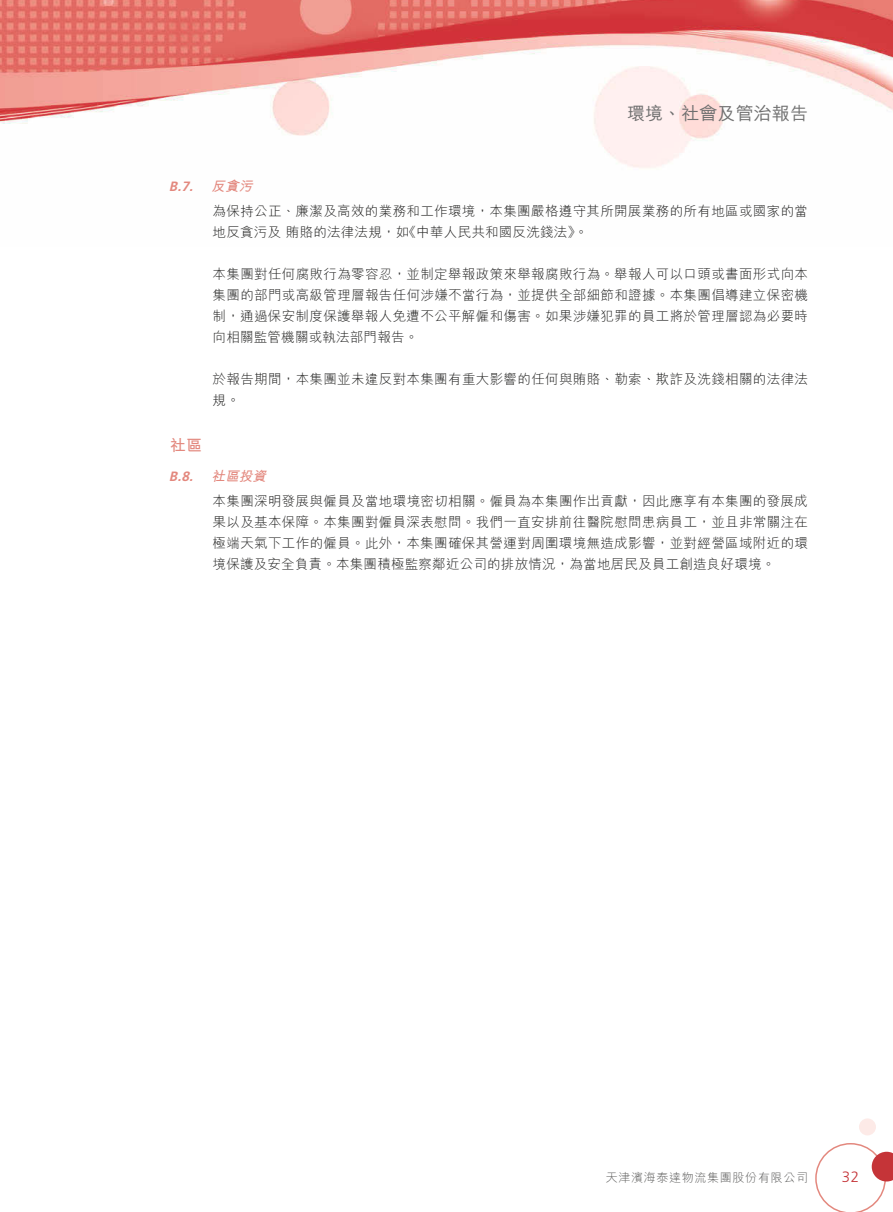
<style>
.page{position:relative;width:893px;height:1212px;background:#fff}
.page>*{position:absolute;margin:0;border:0;box-sizing:border-box;transform-origin:0 0}
.t1{font:500 18px "M Hei HK";letter-spacing:.005em;color:#6f6f6f}
.t2{font:700 15.75px "M Hei HK";color:#e3887e}
.t3{font:300 15px "Frutiger LT Std";color:#c53438}
.t4{font:300 13.5px/21px "M Hei HK";letter-spacing:.025em;color:#1c1c1b}
.t5{font:italic 700 13.5px "Frutiger LT Std";color:#e3887e}
.t6{font:italic 700 13.5px "M Hei HK";color:#e3887e}
.t7{font:300 12px "M Hei HK";letter-spacing:.055em;color:#575756}
</style>
<div class="page">
<img style="left:0;top:0;width:893px;height:168px">
<svg style="left:815px;top:1143px;width:78px;height:69px"></svg>
<div style="left:859px;top:1118px;width:17px;height:17px;background:#fdeae7;border-radius:50%"></div>
<h1 class="t1" style="left:627px;top:101px;width:182px">環境、社會及管治報告</h1>
<p class="t5" style="left:169px;top:178px;width:13px">B</p>
<p class="t5" style="left:177px;top:178px;width:21px">.7.</p>
<p class="t6" style="left:211px;top:176px;width:47px">反貪污</p>
<p class="t4" style="left:213px;top:200px;width:597px">為保持公正、廉潔及高效的業務和工作環境，本集團嚴格遵守其所開展業務的所有地區或國家的當地反貪污及賄賂的法律法規，《如中華人民共和國反洗錢法。《</p>
<p class="t4" style="left:213px;top:263px;width:597px;text-align:justify">本集團對任何腐敗行為零容忍，並制定舉報政策來舉報腐敗行為。舉報人可以口頭或書面形式向本集團的部門或高級管理層報告任何涉嫌不當行為，並提供全部細節和證據。本集團倡導建立保密機制，通過保安制度保護舉報人免遭不公平解僱和傷害。如果涉嫌犯罪的員工將於管理層認為必要時向相關監管機關或執法部門報告。</p>
<p class="t4" style="left:213px;top:368px;width:597px">於報告期間，本集團並未違反對本集團有重大影響的任何與賄賂、勒索、欺詐及洗錢相關的法律法規。</p>
<p class="t2" style="left:170px;top:434px;width:33px">社區</p>
<p class="t5" style="left:177px;top:468px;width:21px">.8.</p>
<p class="t5" style="left:169px;top:468px;width:13px">B</p>
<p class="t6" style="left:211px;top:466px;width:60px">社區投資</p>
<p class="t4" style="left:213px;top:490px;width:597px;text-align:justify">本集團深明發展與僱員及當地環境密切相關。僱員為本集團作出貢獻，因此應享有本集團的發展成果以及基本保障。本集團對僱員深表慰問。我們一直安排前往醫院慰問患病員工，並且非常關注在極端天氣下工作的僱員。此外，本集團確保其營運對周圍環境無造成影響，並對經營區域附近的環境保護及安全負責。本集團積極監察鄰近公司的排放情況，為當地居民及員工創造良好環境。</p>
<p class="t7" style="left:606px;top:1169px;width:204px">天津濱海泰達物流集團股份有限公司</p>
<p class="t3" style="left:842px;top:1168px;width:19px">32</p>
</div>
